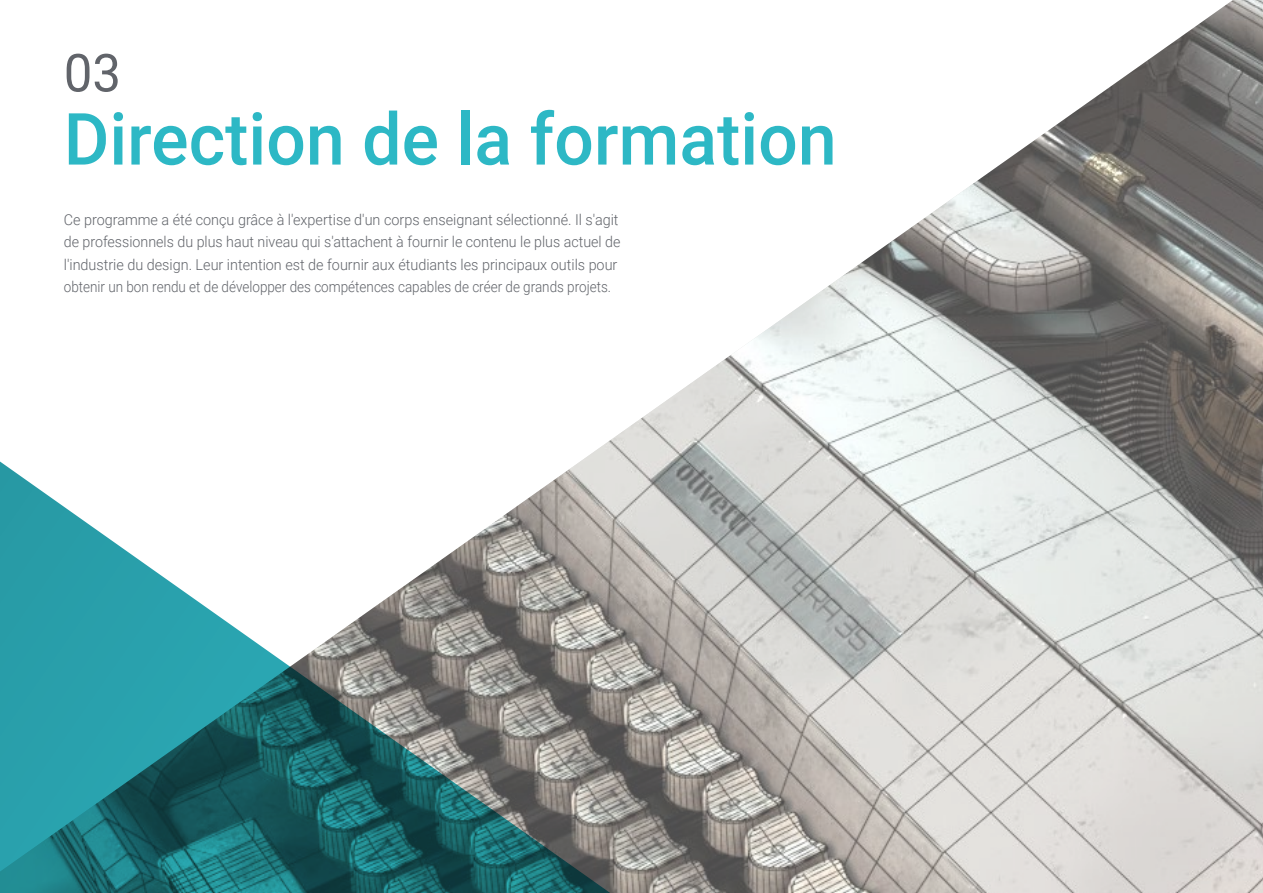
<style>
.page{position:relative;width:1263px;height:893px;background:#fff}
.page>*{position:absolute;margin:0;border:0;box-sizing:border-box;transform-origin:0 0}
.t1{font:500 72px "Roboto";color:#2db8c5}
.t2{font:52.5px "Roboto";color:#61646a}
.t3{font:300 15px/22.5px "Roboto";color:#61646a;scale:.96 1}
</style>
<div class="page">
<img style="left:602px;top:0;width:661px;height:893px">
<svg style="left:0;top:446px;width:640px;height:447px"></svg>
<h2 class="t2" style="left:64px;top:36px;width:59px">03</h2>
<h1 class="t1" style="left:64px;top:89px;width:774px">Direction de la formation</h1>
<p class="t3" style="left:64px;top:207px;width:581px">Ce programme a été conçu grâce à l'expertise d'un corps enseignant sélectionné. Il s'agit de professionnels du plus haut niveau qui s'attachent à fournir le contenu le plus actuel de l'industrie du design. Leur intention est de fournir aux étudiants les principaux outils pour obtenir un bon rendu et de développer des compétences capables de créer de grands projets.</p>
</div>
